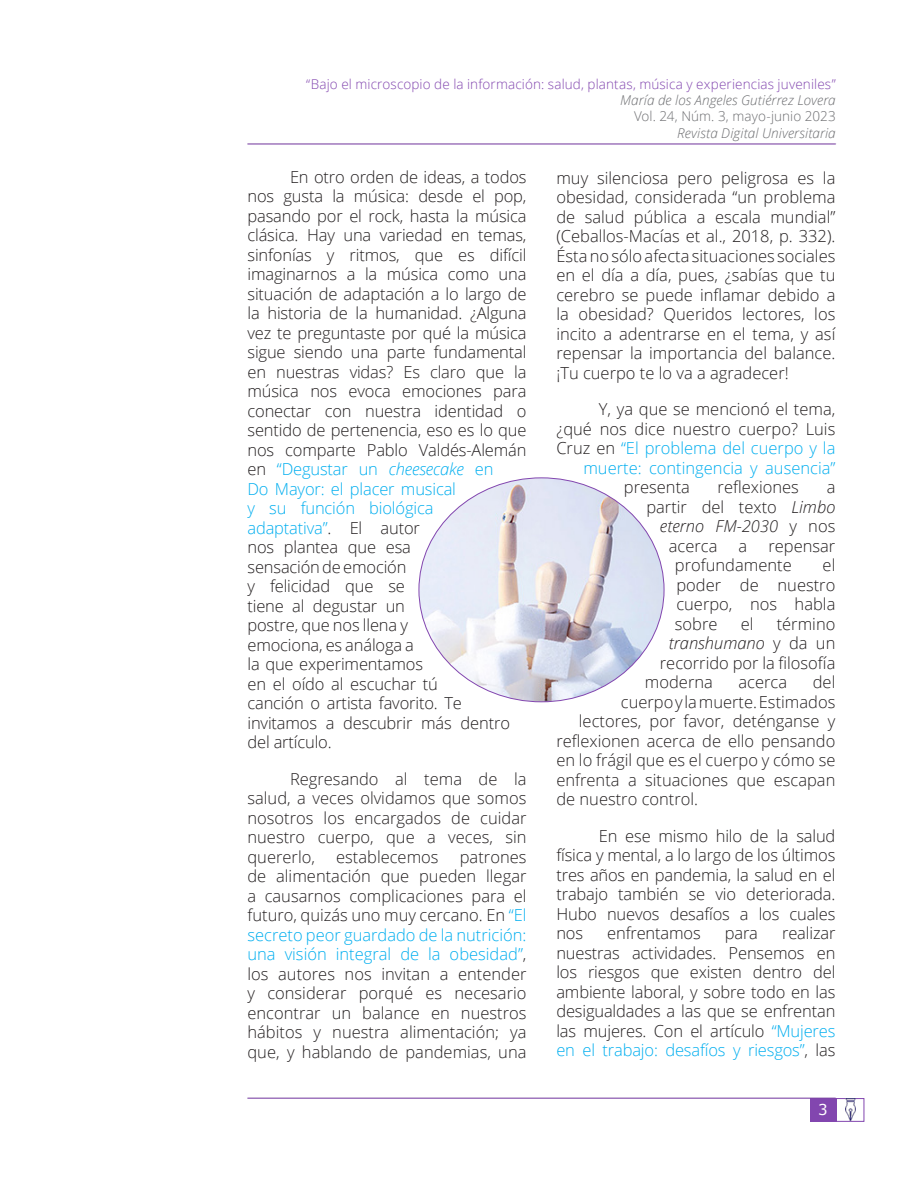
<style>
.page{position:relative;width:918px;height:1188px;background:#fff}
.page>*{position:absolute;margin:0;border:0;box-sizing:border-box;transform-origin:0 0}
.texto_sangria{font:300 16.5px/19.5px "Open Sans";letter-spacing:-.01em;color:#231f20;text-align:justify}
.texto_sangria-2{font:300 16.5px "Open Sans";color:#00aeef}
.texto_sangria-3{font:italic 300 16.5px "Open Sans";color:#231f20}
.t1{font:15px "Verdana";color:#fff}
.t2{font:300 13.5px "Open Sans";letter-spacing:.01em;color:#8246af}
.t3{font:italic 300 13.5px "Open Sans";letter-spacing:.005em;color:#6c6d70}
.t4{font:300 13.5px "Open Sans";letter-spacing:.005em;color:#6c6d70}
.s1{color:#00aeef}
.s2{font-style:italic;color:#00aeef}
.s3{color:#231f20}
.s4{font-style:italic}
.s5{font-style:normal}
</style>
<div class="page">
<div style="left:810px;top:1098px;width:26px;height:24px;background:#8246af"></div>
<hr style="left:247px;top:143px;width:589px;height:2px;background:#b293c8">
<hr style="left:247px;top:144px;width:589px;height:1px;background:#8246af">
<hr style="left:247px;top:1097px;width:589px;height:2px;background:#ccb9da">
<hr style="left:247px;top:1098px;width:589px;height:1px;background:#8246af">
<div style="left:836px;top:1098px;width:28px;height:24px;border:1px solid #8246af"></div>
<img style="left:846px;top:1098px;width:10px;height:23px">
<img style="left:419px;top:478px;width:245px;height:224px">
<p class="t2" style="left:306px;top:75px;width:531px">“Bajo el microscopio de la información: salud, plantas, música y experiencias juveniles”</p>
<p class="t3" style="left:620px;top:91px;width:217px">María de los Angeles Gutiérrez Lovera</p>
<p class="t4" style="left:634px;top:107px;width:203px">Vol. 24, Núm. 3, mayo-junio 2023</p>
<p class="t3" style="left:677px;top:123px;width:160px">Revista Digital Universitaria</p>
<p class="texto_sangria" style="left:248px;top:167px;width:281px;text-align:left;text-indent:43px">En otro orden de ideas, a todos nos gusta la música: desde el pop, pasando por el rock, hasta la música clásica. Hay una variedad en temas, sinfonías y ritmos, que es difícil imaginarnos a la música como una situación de adaptación a lo largo de la historia de la humanidad. ¿Alguna vez te preguntaste por qué la música sigue siendo una parte fundamental en nuestras vidas? Es claro que la música nos evoca emociones para conectar con nuestra identidad o sentido de pertenencia, eso es lo que nos comparte Pablo Valdés-Alemán en <span class="s1">“Degustar un</span> <span class="s2">cheesecake</span> <span class="s1">en<br>Do Mayor: el placer musical<br>y su función biológica<br>adaptativa”</span>. El autor<br>nos plantea que esa<br>sensación de emoción<br>y felicidad que se<br>tiene al degustar un<br>postre, que nos llena y<br>emociona, es análoga a<br>la que experimentamos<br>en el oído al escuchar tú<br>canción o artista favorito. Te invitamos a descubrir más dentro del artículo.</p>
<p class="texto_sangria" style="left:248px;top:769px;width:281px;text-indent:43px">Regresando al tema de la salud, a veces olvidamos que somos nosotros los encargados de cuidar nuestro cuerpo, que a veces, sin quererlo,</p>
<p class="texto_sangria" style="left:336px;top:847px;width:104px">establecemos</p>
<p class="texto_sangria" style="left:248px;top:847px;width:281px;text-indent:212px">patrones de alimentación que pueden llegar a causarnos complicaciones para el futuro, quizás uno muy cercano. En <span class="s1">“El secreto peor guardado de la nutrición: una visión integral de la obesidad”</span>, los autores nos invitan a entender y considerar porqué es necesario encontrar un balance en nuestros hábitos y nuestra alimentación; ya que, y hablando de pandemias, una</p>
<p class="texto_sangria" style="left:556px;top:167px;width:281px">muy silenciosa pero peligrosa es la obesidad, considerada “un problema de salud pública a escala mundial” (Ceballos-Macías et al., 2018, p. 332).<br>Ésta no sólo afecta situaciones sociales en el día a día, pues, ¿sabías que tu cerebro se puede inflamar debido a la obesidad? Queridos lectores, los incito a adentrarse en el tema, y así repensar la importancia del balance. ¡Tu cuerpo te lo va a agradecer!</p>
<p class="texto_sangria" style="left:599px;top:399px;width:238px">Y, ya que se mencionó el tema,</p>
<p class="texto_sangria" style="left:556px;top:418px;width:281px">¿qué nos dice nuestro cuerpo? Luis</p>
<p class="texto_sangria-2" style="left:556px;top:437px;width:281px"><span class="s3">Cruz en</span> “El problema del cuerpo y la</p>
<p class="texto_sangria-2" style="left:583px;top:456px;width:254px">muerte: contingencia y ausencia”</p>
<p class="texto_sangria" style="left:624px;top:477px;width:68px">presenta</p>
<p class="texto_sangria" style="left:718px;top:477px;width:83px">reflexiones</p>
<p class="texto_sangria" style="left:827px;top:477px;width:10px">a</p>
<p class="texto_sangria" style="left:646px;top:496px;width:191px">partir del texto <span class="s4">Limbo</span></p>
<p class="texto_sangria-3" style="left:660px;top:515px;width:177px">eterno FM-2030 <span class="s5">y nos</span></p>
<p class="texto_sangria" style="left:669px;top:535px;width:50px">acerca</p>
<p class="texto_sangria" style="left:739px;top:535px;width:10px">a</p>
<p class="texto_sangria" style="left:675px;top:535px;width:162px;text-indent:94px">repensar profundamente</p>
<p class="texto_sangria" style="left:675px;top:555px;width:162px;text-indent:148px">el poder de nuestro cuerpo, nos habla sobre</p>
<p class="texto_sangria" style="left:741px;top:613px;width:14px">el</p>
<p class="texto_sangria" style="left:777px;top:613px;width:60px">término</p>
<p class="texto_sangria-3" style="left:669px;top:632px;width:168px">transhumano <span class="s5">y da un</span></p>
<p class="texto_sangria" style="left:660px;top:652px;width:177px">recorrido por la filosofía</p>
<p class="texto_sangria" style="left:645px;top:672px;width:70px">moderna</p>
<p class="texto_sangria" style="left:739px;top:672px;width:50px">acerca</p>
<p class="texto_sangria" style="left:813px;top:672px;width:24px">del</p>
<p class="texto_sangria" style="left:621px;top:691px;width:216px">cuerpo y la muerte. Estimados</p>
<p class="texto_sangria" style="left:579px;top:711px;width:258px">lectores, por favor, deténganse y</p>
<p class="texto_sangria" style="left:556px;top:730px;width:281px">reflexionen acerca de ello pensando</p>
<p class="texto_sangria" style="left:556px;top:750px;width:281px">en lo frágil que es el cuerpo y cómo se</p>
<p class="texto_sangria" style="left:556px;top:769px;width:281px">enfrenta a situaciones que escapan</p>
<p class="texto_sangria" style="left:556px;top:789px;width:143px">de nuestro control.</p>
<p class="texto_sangria" style="left:556px;top:825px;width:281px;text-indent:43px">En ese mismo hilo de la salud física y mental, a lo largo de los últimos tres años en pandemia, la salud en el trabajo también se vio deteriorada.<br>Hubo nuevos desafíos a los cuales nos</p>
<p class="texto_sangria" style="left:607px;top:923px;width:95px">enfrentamos</p>
<p class="texto_sangria" style="left:725px;top:923px;width:35px">para</p>
<p class="texto_sangria" style="left:556px;top:923px;width:281px;text-indent:226px">realizar nuestras actividades. Pensemos en los riesgos que existen dentro del ambiente laboral, y sobre todo en las desigualdades a las que se enfrentan las mujeres. Con el artículo <span class="s1">“Mujeres en el trabajo: desafíos y riesgos”</span>, las</p>
<p class="t1" style="left:818px;top:1097px;width:38px">3 3</p>
</div>
